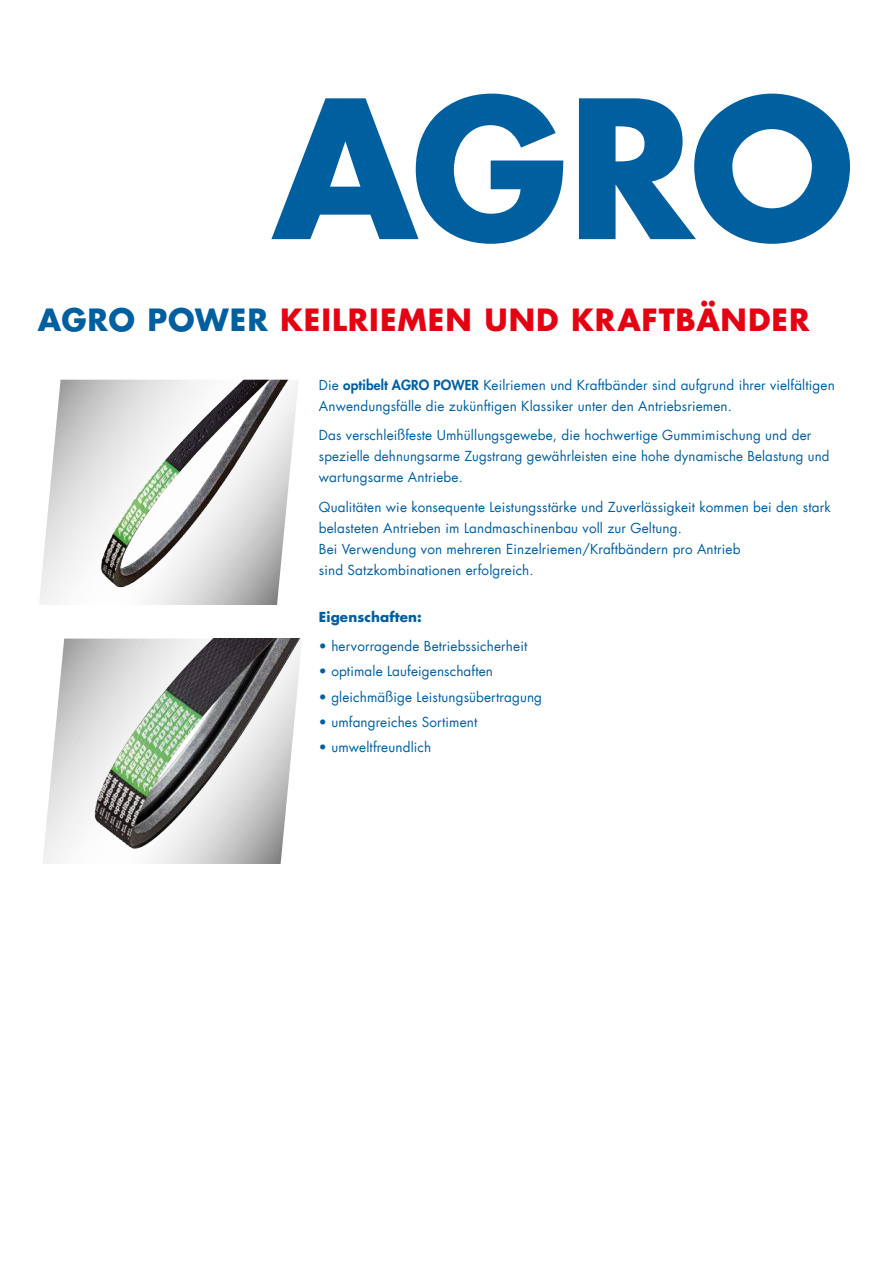
<style>
.page{position:relative;width:893px;height:1263px;background:#fff}
.page>*{position:absolute;margin:0;border:0;box-sizing:border-box;transform-origin:0 0}
.t1{font:700 186.75px "Futura Com";color:#005f9f}
.t2{font:700 30px "Futura Com";letter-spacing:.035em;color:#e30313}
.t3{font:13.5px/21px "Futura Com";letter-spacing:.01em;color:#005f9f}
.t4{font:700 13.5px "Futura Com";letter-spacing:.01em;color:#005f9f}
.s1{color:#005f9f}
.s2{font-weight:800}
</style>
<div class="page">
<img style="left:41px;top:380px;width:257px;height:224px">
<img style="left:43px;top:639px;width:259px;height:223px">
<h1 class="t1" style="left:272px;top:25px;width:584px">AGRO</h1>
<h2 class="t2" style="left:38px;top:297px;width:773px"><span class="s1">AGRO POWER</span> KEILRIEMEN UND KRAFTBÄNDER</h2>
<p class="t3" style="left:319px;top:374px;width:517px">Die <span class="s2">optibelt AGRO POWER</span> Keilriemen und Kraftbänder sind aufgrund ihrer vielfältigen<br>Anwendungsfälle die zukünftigen Klassiker unter den Antriebsriemen.</p>
<p class="t3" style="left:319px;top:424px;width:512px">Das verschleißfeste Umhüllungsgewebe, die hochwertige Gummimischung und der spezielle dehnungsarme Zugstrang gewährleisten eine hohe dynamische Belastung und wartungsarme Antriebe.</p>
<p class="t3" style="left:319px;top:496px;width:513px">Qualitäten wie konsequente Leistungsstärke und Zuverlässigkeit kommen bei den stark belasteten Antrieben im Landmaschinenbau voll zur Geltung.<br>Bei Verwendung von mehreren Einzelriemen/Kraftbändern pro Antrieb<br>sind Satzkombinationen erfolgreich.</p>
<p class="t4" style="left:319px;top:606px;width:105px">Eigenschaften:</p>
<p class="t3" style="left:319px;top:636px;width:210px">• hervorragende Betriebssicherheit</p>
<p class="t3" style="left:319px;top:661px;width:176px">• optimale Laufeigenschaften</p>
<p class="t3" style="left:319px;top:686px;width:225px">• gleichmäßige Leistungsübertragung</p>
<p class="t3" style="left:319px;top:711px;width:160px">• umfangreiches Sortiment</p>
<p class="t3" style="left:319px;top:737px;width:114px">• umweltfreundlich</p>
</div>
